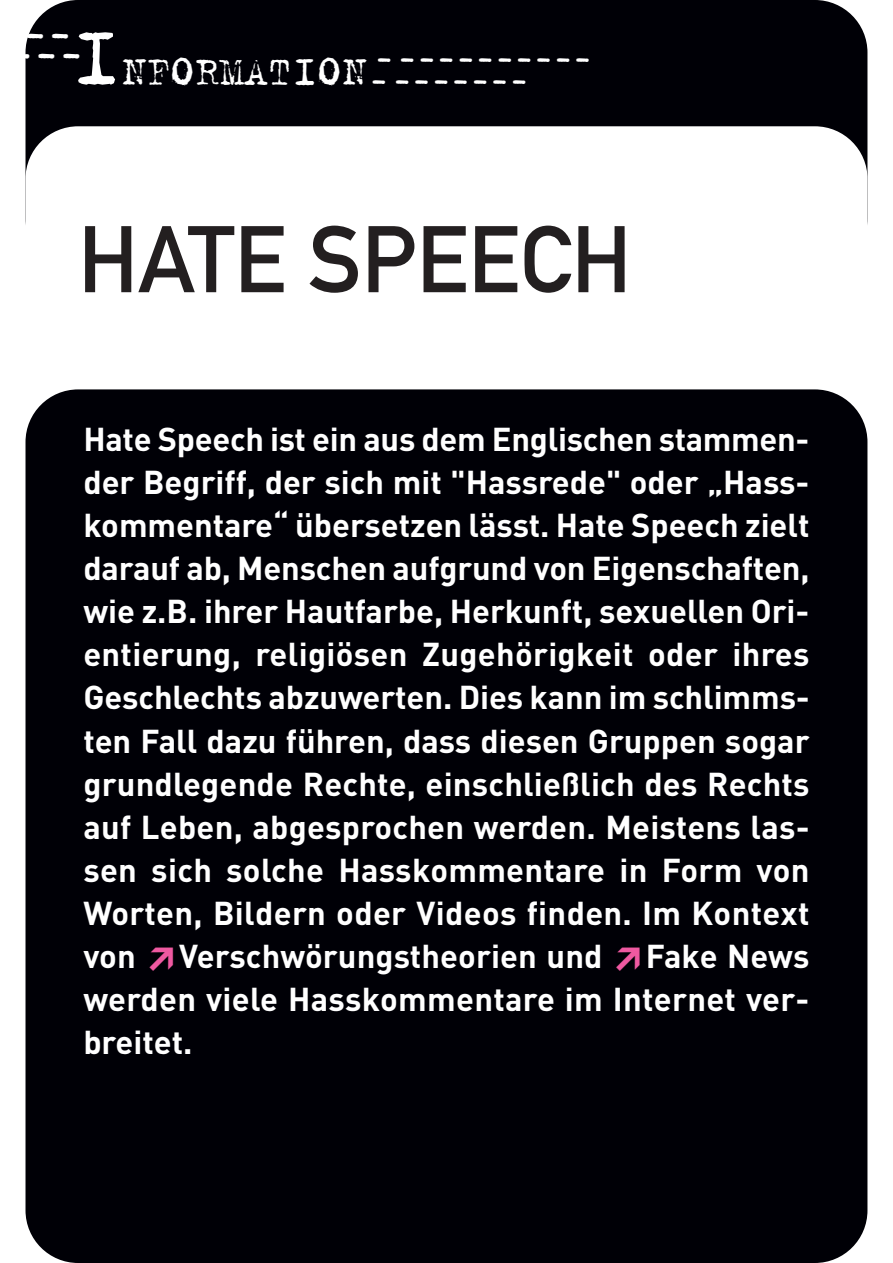
<style>
.page{position:relative;width:893px;height:1263px;background:#fff}
.page>*{position:absolute;margin:0;border:0;box-sizing:border-box;transform-origin:0 0}
.t1{font:700 92.85px "DIN Alternate";color:#231f20}
.t2{font:44.55px "Trixie Text";color:#fff}
.t3{font:33.45px "Trixie Text";color:#fff}
.t4{font:700 32.7px/43px "FFDIN";letter-spacing:.01em;color:#fff;text-align:justify}
.t5{font:25.95px "Trixie Text";color:#fff}
.s1{font-size:89.1px}
.s2{font-weight:900;color:#ef59a1}
</style>
<div class="page">
<div style="left:26px;top:0;width:841px;height:271px;background:#000006;border-radius:53px"></div>
<div style="left:26px;top:126px;width:841px;height:235px;background:#fff;border-radius:53px"></div>
<div style="left:26px;top:389px;width:841px;height:874px;background:#000006;border-radius:53px"></div>
<p class="t3" style="left:25px;top:14px;width:45px">--</p>
<h2 class="t2" style="left:72px;top:42px;width:455px"><span class="s1">I</span>NFORMATION <sub>-</sub> <sub>-</sub> <sub>-</sub> <sub>-</sub> <sub>-</sub> <sub>-</sub> <sub>-</sub> <sub>-</sub></h2>
<p class="t3" style="left:11px;top:34px;width:70px">---</p>
<p class="t5" style="left:376px;top:43px;width:214px">- ----------</p>
<h1 class="t1" style="left:78px;top:206px;width:555px">HATE SPEECH</h1>
<p class="t4" style="left:83px;top:421px;width:728px">Hate Speech ist ein aus dem Englischen stammen&shy;der Begriff, der sich mit "Hassrede" oder „Hass&shy;kommentare“ übersetzen lässt. Hate Speech zielt darauf ab, Menschen aufgrund von Eigenschaften, wie z.B. ihrer Hautfarbe, Herkunft, sexuellen Ori&shy;entierung, religiösen Zugehörigkeit oder ihres Geschlechts abzuwerten. Dies kann im schlimms&shy;ten Fall dazu führen, dass diesen Gruppen sogar grundlegende Rechte, einschließlich des Rechts auf Leben, abgesprochen werden. Meistens las&shy;sen sich solche Hasskommentare in Form von Worten, Bildern oder Videos finden. Im Kontext von <span class="s2">≥</span>Verschwörungstheorien und <span class="s2">≥</span>Fake News werden viele Hasskommentare im Internet ver&shy;breitet.</p>
</div>
